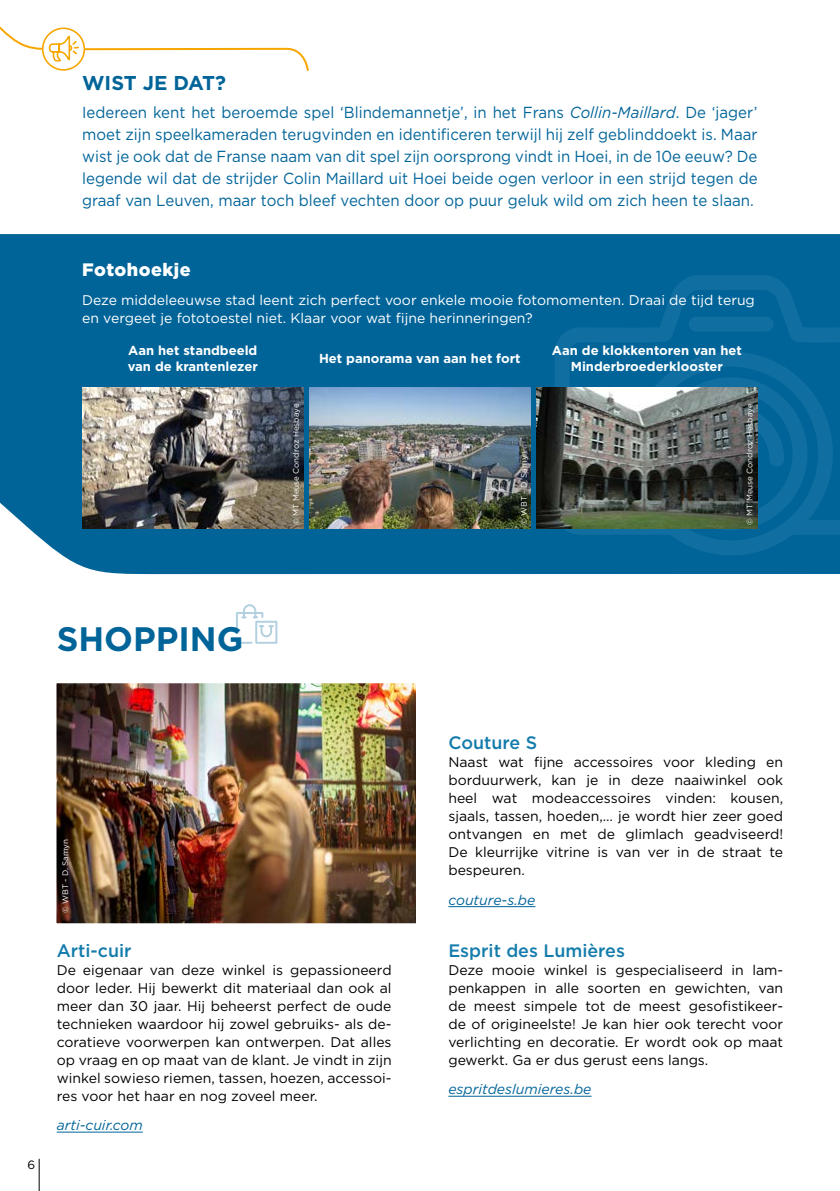
<style>
.page{position:relative;width:840px;height:1191px;background:#fff}
.page>*{position:absolute;margin:0;border:0;box-sizing:border-box;transform-origin:0 0}
.t1{font:700 34px "Gotham";color:#006499}
.t2{font:700 20px "Gotham";letter-spacing:-.01em;color:#006499}
.t3{font:500 18px "Gotham";color:#147cac}
.t4{font:900 18px "Gotham";letter-spacing:.03em;color:#fff}
.t5{font:16px/22px "Gotham";color:#006499;text-align:justify;scale:.94 1}
.t6{font:14px/18px "Gotham";color:#000;text-align:justify}
.t7{font:14px/18px "Gotham";color:#fff}
.t8{font:italic 14px "Gotham";color:#006499}
.t9{font:700 13px/16px "Gotham";color:#fff}
.t10{font:12px "Gotham";color:#000}
.t11{font:8px "Gotham";color:#fff}
.s1{font-style:italic}
</style>
<div class="page">
<hr style="left:448px;top:906px;width:87px;height:1px;background:#006499">
<hr style="left:57px;top:1131px;width:86px;height:1px;background:#006499">
<svg style="left:0;top:26px;width:309px;height:45px"></svg>
<div style="left:0;top:234px;width:839px;height:341px;background:#006499"></div>
<svg style="left:547px;top:268px;width:292px;height:289px;background:#06679b"></svg>
<img style="left:82px;top:388px;width:221px;height:141px">
<img style="left:309px;top:388px;width:221px;height:141px">
<hr style="left:448px;top:1095px;width:143px;height:1px;background:#006499">
<svg style="left:236px;top:604px;width:42px;height:40px"></svg>
<img style="left:56px;top:683px;width:360px;height:241px">
<img style="left:536px;top:388px;width:221px;height:141px">
<hr style="left:39px;top:1158px;width:1px;height:33px;background:#000">
<h2 class="t2" style="left:82px;top:70px;width:145px">WIST JE DAT?</h2>
<p class="t5" style="left:82px;top:101px;width:719px">Iedereen kent het beroemde spel ‘Blindemannetje’, in het Frans <span class="s1">Collin-Maillard</span>. De ‘jager’ moet zijn speelkameraden terugvinden en identificeren terwijl hij zelf geblinddoekt is. Maar wist je ook dat de Franse naam van dit spel zijn oorsprong vindt in Hoei, in de 10e eeuw? De legende wil dat de strijder Colin Maillard uit Hoei beide ogen verloor in een strijd tegen de graaf van Leuven, maar toch bleef vechten door op puur geluk wild om zich heen te slaan.</p>
<p class="t4" style="left:82px;top:259px;width:110px">Fotohoekje</p>
<p class="t7" style="left:82px;top:291px;width:674px">Deze middeleeuwse stad leent zich perfect voor enkele mooie fotomomenten. Draai de tijd terug en vergeet je fototoestel niet. Klaar voor wat fijne herinneringen?</p>
<p class="t9" style="left:128px;top:342px;width:131px">Aan het standbeeld van de krantenlezer</p>
<p class="t9" style="left:319px;top:350px;width:203px">Het panorama van aan het fort</p>
<p class="t9" style="left:551px;top:342px;width:191px;text-align:center">Aan de klokkentoren van het<br>Minderbroederklooster</p>
<p class="t11" style="left:291px;top:525px;width:123px;rotate:-90deg">© MT Meuse Condroz Hesbaye</p>
<p class="t11" style="left:518px;top:525px;width:75px;rotate:-90deg">© WBT - D. Samyn</p>
<p class="t11" style="left:744px;top:525px;width:123px;rotate:-90deg">© MT Meuse Condroz Hesbaye</p>
<h1 class="t1" style="left:57px;top:616px;width:188px">SHOPPING</h1>
<p class="t10" style="left:27px;top:1156px;width:9px">6</p>
<p class="t11" style="left:60px;top:913px;width:75px;rotate:-90deg">© WBT - D. Samyn</p>
<p class="t3" style="left:57px;top:938px;width:76px">Arti-cuir</p>
<p class="t6" style="left:57px;top:960px;width:336px">De eigenaar van deze winkel is gepassioneerd door leder. Hij bewerkt dit materiaal dan ook al meer dan 30 jaar. Hij beheerst perfect de oude technieken waardoor hij zowel gebruiks- als de&shy;coratieve voorwerpen kan ontwerpen. Dat alles op vraag en op maat van de klant. Je vindt in zijn winkel sowieso riemen, tassen, hoezen, accessoi&shy;res voor het haar en nog zoveel meer.</p>
<p class="t8" style="left:57px;top:1116px;width:87px">arti-cuir.com</p>
<p class="t3" style="left:448px;top:731px;width:90px">Couture S</p>
<p class="t6" style="left:448px;top:753px;width:336px">Naast wat fijne accessoires voor kleding en borduurwerk, kan je in deze naaiwinkel ook heel wat modeaccessoires vinden: kousen, sjaals, tassen, hoeden,… je wordt hier zeer goed ontvangen en met de glimlach geadviseerd!<br>De kleurrijke vitrine is van ver in de straat te bespeuren.</p>
<p class="t8" style="left:448px;top:891px;width:88px">couture-s.be</p>
<p class="t3" style="left:448px;top:938px;width:178px">Esprit des Lumières</p>
<p class="t6" style="left:448px;top:960px;width:336px">Deze mooie winkel is gespecialiseerd in lam&shy;penkappen in alle soorten en gewichten, van de meest simpele tot de meest gesofistikeer&shy;de of origineelste! Je kan hier ook terecht voor verlichting en decoratie. Er wordt ook op maat gewerkt. Ga er dus gerust eens langs.</p>
<p class="t8" style="left:448px;top:1080px;width:145px">espritdeslumieres.be</p>
</div>
